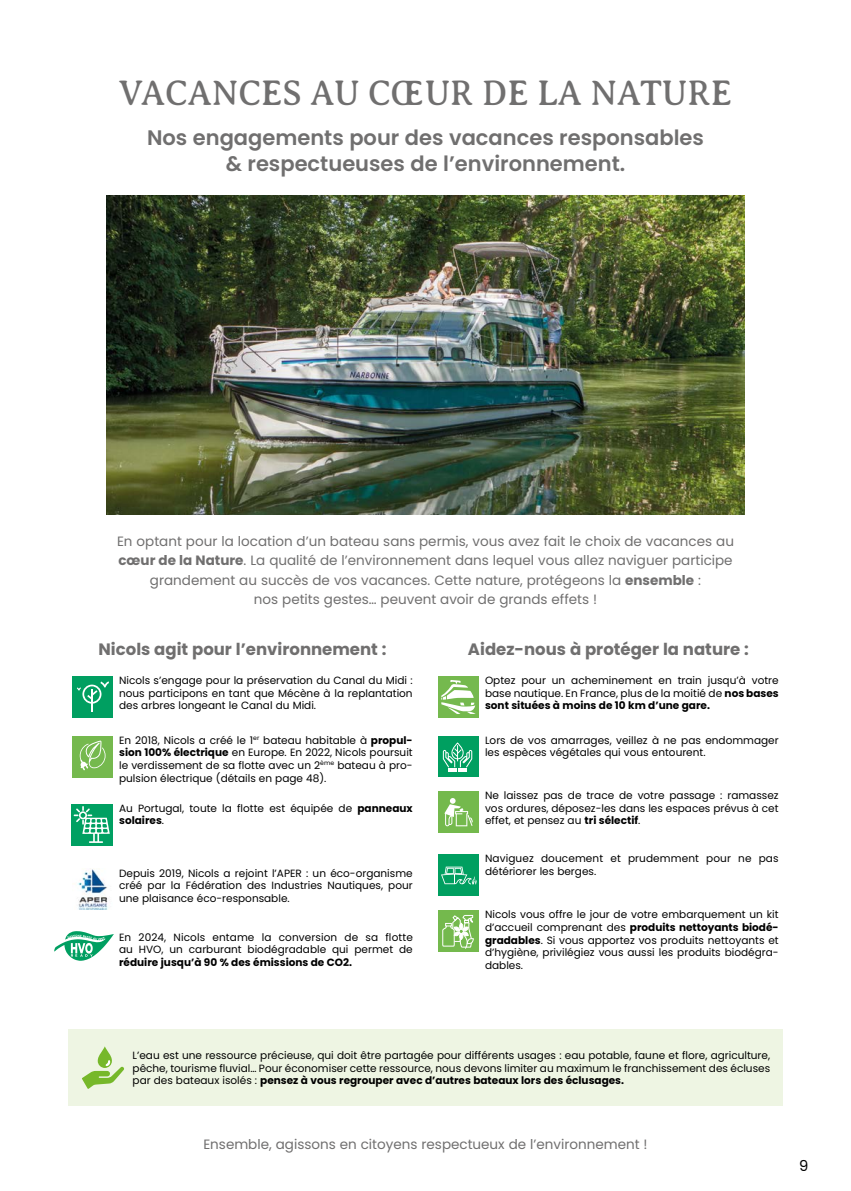
<style>
.page{position:relative;width:851px;height:1191px;background:#fff}
.page>*{position:absolute;margin:0;border:0;box-sizing:border-box;transform-origin:0 0}
.t1{font:36px "Averia Serif Libre";color:#706f6f;scale:.95 1}
.t2{font:600 21px/25.2px "Poppins";color:#706f6f;text-align:center}
.t3{font:700 16.5px "Poppins";color:#706f6f}
.t4{font:15px "Poppins";color:#000}
.t5{font:13.5px/19.5px "Poppins";color:#706f6f;text-align:center}
.t6{font:10.5px/12.6px "Poppins";color:#000;text-align:justify}
.t7{font:700 10.5px "Poppins";color:#000}
.t8{font:9px/10.2px "Lato";color:#000}
.s1{font-weight:700}
</style>
<div class="page">
<div style="left:71px;top:804px;width:42px;height:41px;background:#00a062"></div>
<svg style="left:74px;top:806px;width:36px;height:37px"></svg>
<div style="left:438px;top:736px;width:40px;height:41px;background:#009f60"></div>
<svg style="left:443px;top:743px;width:29px;height:28px"></svg>
<div style="left:438px;top:791px;width:40px;height:41px;background:#74b94d"></div>
<svg style="left:444px;top:798px;width:29px;height:28px"></svg>
<div style="left:438px;top:854px;width:40px;height:41px;background:#009f60"></div>
<svg style="left:441px;top:866px;width:35px;height:18px"></svg>
<div style="left:438px;top:910px;width:40px;height:41px;background:#74b94d"></div>
<svg style="left:442px;top:915px;width:32px;height:34px"></svg>
<div style="left:68px;top:1029px;width:714px;height:77px;background:#eef5e3"></div>
<img style="left:106px;top:196px;width:638px;height:318px">
<svg style="left:54px;top:931px;width:60px;height:29px"></svg>
<div style="left:438px;top:676px;width:40px;height:41px;background:#75b94e"></div>
<svg style="left:441px;top:680px;width:34px;height:34px"></svg>
<div style="left:72px;top:736px;width:41px;height:41px;background:#75b94e"></div>
<svg style="left:80px;top:740px;width:25px;height:30px"></svg>
<div style="left:72px;top:676px;width:41px;height:41px;background:#009f61"></div>
<hr style="left:91px;top:689px;width:2px;height:23px;background:#fff">
<svg style="left:77px;top:681px;width:32px;height:22px"></svg>
<img style="left:77px;top:869px;width:31px;height:41px">
<svg style="left:82px;top:1046px;width:42px;height:43px"></svg>
<h1 class="t1" style="left:119px;top:73px;width:647px">VACANCES AU CŒUR DE LA NATURE</h1>
<h2 class="t2" style="left:147px;top:126px;width:558px">Nos engagements pour des vacances responsables &amp; respectueuses de l’environnement.</h2>
<p class="t5" style="left:117px;top:531px;width:618px">En optant pour la location d’un bateau sans permis, vous avez fait le choix de vacances au <span class="s1">cœur de la Nature</span>. La qualité de l’environnement dans lequel vous allez naviguer participe grandement au succès de vos vacances. Cette nature, protégeons la <span class="s1">ensemble</span> :<br>nos petits gestes… peuvent avoir de grands effets !</p>
<h3 class="t3" style="left:98px;top:640px;width:289px">Nicols agit pour l’environnement :</h3>
<h3 class="t3" style="left:468px;top:640px;width:282px">Aidez-nous à protéger la nature :</h3>
<p class="t6" style="left:119px;top:674px;width:295px">Nicols s’engage pour la préservation du Canal du Midi : nous participons en tant que Mécène à la replantation des arbres longeant le Canal du Midi.</p>
<p class="t6" style="left:119px;top:734px;width:295px">En 2018, Nicols a créé le 1<sup>er</sup> bateau habitable à <span class="s1">propul&shy;sion 100% électrique</span> en Europe. En 2022, Nicols poursuit le verdissement de sa flotte avec un 2<sup>ème</sup> bateau à pro&shy;pulsion électrique (détails en page 48).</p>
<p class="t6" style="left:119px;top:802px;width:295px">Au Portugal, toute la flotte est équipée de <span class="s1">panneaux solaires</span>.</p>
<p class="t8" style="left:124px;top:683px;width:57px">Faune et flore</p>
<p class="t8" style="left:124px;top:703px;width:57px">Parc animalier</p>
<p class="t8" style="left:124px;top:742px;width:19px">Golf</p>
<p class="t8" style="left:262px;top:688px;width:50px">Randonnées pédestres</p>
<p class="t8" style="left:262px;top:742px;width:21px">Gare</p>
<p class="t8" style="left:124px;top:798px;width:25px">à vélo</p>
<p class="t6" style="left:119px;top:866px;width:295px">Depuis 2019, Nicols a rejoint l’APER : un éco-organisme créé par la Fédération des Industries Nautiques, pour une plaisance éco-responsable.</p>
<p class="t8" style="left:124px;top:885px;width:50px">Randonnées à cheval</p>
<p class="t6" style="left:119px;top:931px;width:295px">En 2024, Nicols entame la conversion de sa flotte au HVO, un carburant biodégradable qui permet de</p>
<p class="t7" style="left:119px;top:956px;width:234px">réduire jusqu’à 90 % des émissions de CO2.</p>
<p class="t6" style="left:485px;top:674px;width:295px">Optez pour un acheminement en train jusqu’à votre base nautique. En France, plus de la moitié de <span class="s1">nos bases sont situées à moins de 10 km d’une gare.</span></p>
<p class="t6" style="left:485px;top:734px;width:295px">Lors de vos amarrages, veillez à ne pas endommager les espèces végétales qui vous entourent.</p>
<p class="t6" style="left:485px;top:789px;width:295px">Ne laissez pas de trace de votre passage : ramassez vos ordures, déposez-les dans les espaces prévus à cet effet, et pensez au <span class="s1">tri sélectif</span>.</p>
<p class="t6" style="left:485px;top:852px;width:295px">Naviguez doucement et prudemment pour ne pas détériorer les berges.</p>
<p class="t6" style="left:485px;top:908px;width:295px">Nicols vous offre le jour de votre embarquement un kit d’accueil comprenant des <span class="s1">produits nettoyants biodé&shy;gradables</span>. Si vous apportez vos produits nettoyants et d’hygiène, privilégiez vous aussi les produits biodégra&shy;dables.</p>
<p class="t6" style="left:132px;top:1049px;width:639px">L’eau est une ressource précieuse, qui doit être partagée pour différents usages : eau potable, faune et flore, agriculture, pêche, tourisme fluvial… Pour économiser cette ressource, nous devons limiter au maximum le franchissement des écluses par des bateaux isolés : <span class="s1">pensez à vous regrouper avec d’autres bateaux lors des éclusages.</span></p>
<p class="t5" style="left:203px;top:1134px;width:445px">Ensemble, agissons en citoyens respectueux de l’environnement !</p>
<h3 class="t4" style="left:799px;top:1157px;width:11px">9</h3>
</div>
